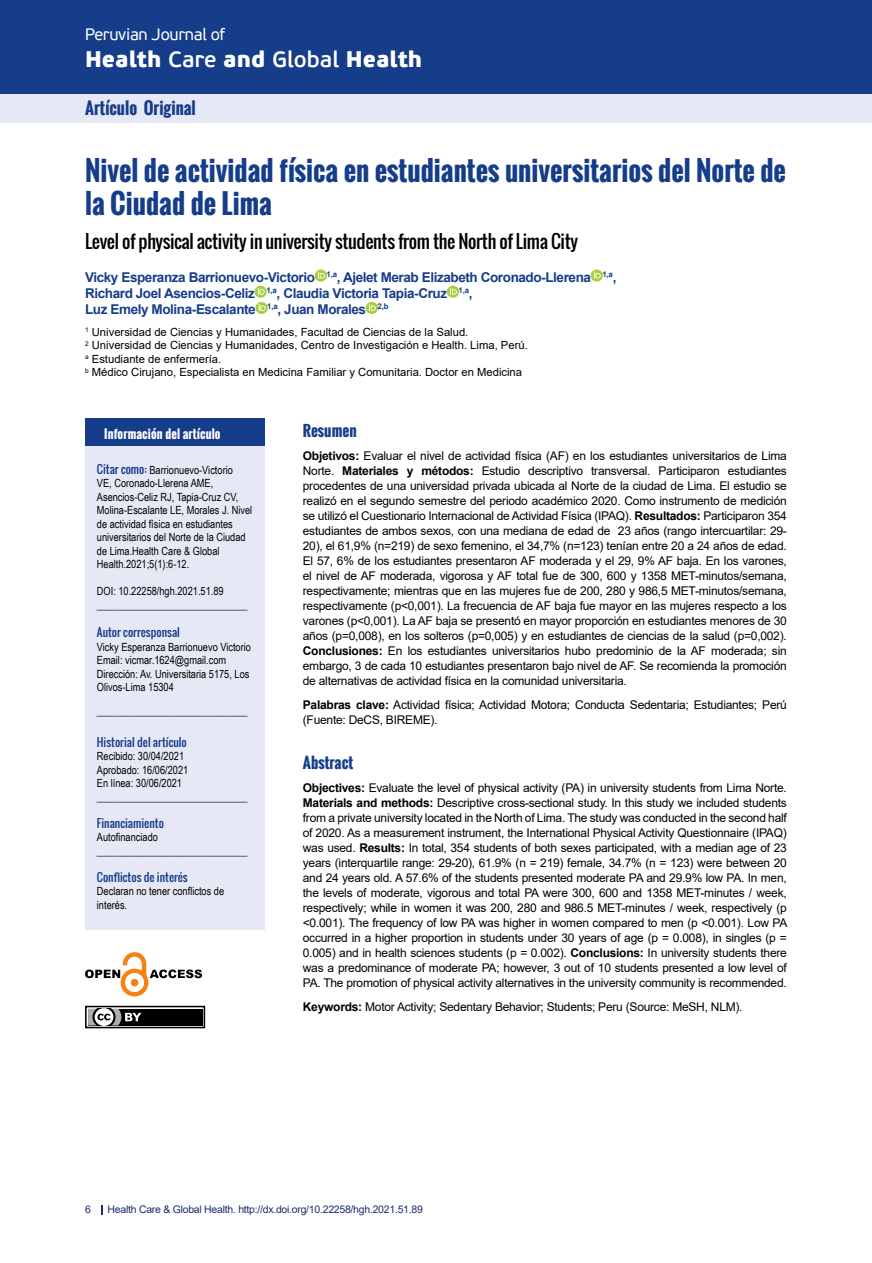
<style>
.page{position:relative;width:872px;height:1263px;background:#fff}
.page>*{position:absolute;margin:0;border:0;box-sizing:border-box;transform-origin:0 0}
.t1{font:700 27px/33px "Oswald";color:#153d8a}
.t2{font:900 22.5px "PF Beau Sans Pro";color:#fff}
.t3{font:18px "Oswald";letter-spacing:-.02em;color:#000}
.t4{font:16.5px "PF Beau Sans Pro";letter-spacing:-.02em;color:#fff}
.t5{font:700 16.5px "Oswald";color:#153d8a}
.t6{font:700 15px "Oswald";color:#153d8a}
.t7{font:700 13.5px/16.2px "Arial";letter-spacing:-.03em;color:#153d8a}
.t8{font:12px/15px "Arial";letter-spacing:-.02em;color:#000;text-align:justify}
.t9{font:700 12px "Oswald";letter-spacing:.01em;color:#fff}
.t10{font:11.25px/13.5px "Arial Narrow";color:#000}
.t11{font:11.25px/13.5px "Arial";color:#000}
.t12{font:11.25px "Oswald";color:#153d8a}
.t13{font:10.5px "Arial";letter-spacing:-.025em;color:#1b2d70}
.s1{font-weight:600}
.s2{font-family:"Oswald";color:#153d8a}
.s3{font-weight:700}
</style>
<div class="page">
<div style="left:0;top:0;width:872px;height:94px;background:#153d8a"></div>
<div style="left:0;top:94px;width:872px;height:29px;background:#e7e8f5"></div>
<div style="left:85px;top:445px;width:179px;height:485px;background:#e7e8f5"></div>
<div style="left:85px;top:418px;width:179px;height:27px;background:#153d8a"></div>
<svg style="left:85px;top:952px;width:117px;height:45px"></svg>
<div style="left:131px;top:979px;width:7px;height:7px;background:#f58212;border-radius:50%"></div>
<svg style="left:85px;top:1006px;width:120px;height:22px"></svg>
<div style="left:88px;top:1009px;width:114px;height:16px;background:#000"></div>
<svg style="left:88px;top:1009px;width:53px;height:16px"></svg>
<svg style="left:314px;top:269px;width:13px;height:13px"></svg>
<svg style="left:590px;top:269px;width:13px;height:13px"></svg>
<svg style="left:446px;top:286px;width:13px;height:12px"></svg>
<svg style="left:254px;top:286px;width:14px;height:28px"></svg>
<svg style="left:365px;top:302px;width:13px;height:12px"></svg>
<h3 class="t4" style="left:85px;top:25px;width:142px">Peruvian Journal of</h3>
<h2 class="t2" style="left:85px;top:45px;width:339px">Health <span class="s1">Care</span> and <span class="s1">Global</span> Health</h2>
<h3 class="t5" style="left:85px;top:96px;width:112px">Artículo Original</h3>
<h1 class="t1" style="left:85px;top:154px;width:702px">Nivel de actividad física en estudiantes universitarios del Norte de la Ciudad de Lima</h1>
<h3 class="t3" style="left:85px;top:228px;width:494px">Level of physical activity in university students from the North of Lima City</h3>
<p class="t7" style="left:85px;top:269px;width:533px">Vicky Esperanza Barrionuevo-Victorio <sup>1,a</sup>, Ajelet Merab Elizabeth Coronado-Llerena <sup>1,a</sup>,<br>Richard Joel Asencios-Celiz <sup>1,a</sup>, Claudia Victoria Tapia-Cruz <sup>1,a</sup>,<br>Luz Emely Molina-Escalante <sup>1,a</sup>, Juan Morales <sup>2,b</sup></p>
<p class="t11" style="left:85px;top:325px;width:444px"><sup>1</sup> Universidad de Ciencias y Humanidades, Facultad de Ciencias de la Salud.<br><sup>2</sup> Universidad de Ciencias y Humanidades, Centro de Investigación e Health. Lima, Perú. <sup>a</sup> Estudiante de enfermería.<br><sup>b</sup> Médico Cirujano, Especialista en Medicina Familiar y Comunitaria. Doctor en Medicina</p>
<p class="t9" style="left:104px;top:424px;width:118px">Información del artículo</p>
<p class="t10" style="left:97px;top:463px;width:157px"><span class="s2">Citar como:</span> Barrionuevo-Victorio<br>VE, Coronado-Llerena AME, Asencios-Celiz RJ, Tapia-Cruz CV, Molina-Escalante LE, Morales J. Nivel de actividad física en estudiantes universitarios del Norte de la Ciudad de Lima.Health Care &amp; Global Health.2021;5(1):6-12.</p>
<p class="t10" style="left:97px;top:584px;width:152px">DOI: 10.22258/hgh.2021.51.89 ______________________________</p>
<p class="t12" style="left:97px;top:624px;width:84px">Autor corresponsal</p>
<p class="t10" style="left:97px;top:640px;width:156px">Vicky Esperanza Barrionuevo Victorio<br>Email: vicmar.1624@gmail.com<br>Dirección: Av. Universitaria 5175, Los<br>Olivos-Lima 15304</p>
<p class="t10" style="left:97px;top:704px;width:152px">______________________________</p>
<p class="t12" style="left:97px;top:733px;width:91px">Historial del artículo</p>
<p class="t10" style="left:97px;top:749px;width:152px">Recibido: 30/04/2021<br>Aprobado: 16/06/2021<br>En línea: 30/06/2021 ______________________________</p>
<p class="t12" style="left:97px;top:814px;width:68px">Financiamiento</p>
<p class="t10" style="left:97px;top:830px;width:152px">Autofinanciado ______________________________</p>
<p class="t12" style="left:97px;top:868px;width:92px">Conflictos de interés</p>
<p class="t10" style="left:97px;top:884px;width:129px">Declaran no tener conflictos de interés.</p>
<p class="t6" style="left:303px;top:419px;width:55px">Resumen</p>
<p class="t8" style="left:303px;top:448px;width:485px"><span class="s3">Objetivos:</span> Evaluar el nivel de actividad física (AF) en los estudiantes universitarios de Lima Norte. <span class="s3">Materiales y métodos:</span> Estudio descriptivo transversal. Participaron estudiantes procedentes de una universidad privada ubicada al Norte de la ciudad de Lima. El estudio se realizó en el segundo semestre del periodo académico 2020. Como instrumento de medición se utilizó el Cuestionario Internacional de Actividad Física (IPAQ). <span class="s3">Resultados:</span> Participaron 354 estudiantes de ambos sexos, con una mediana de edad de 23 años (rango intercuartilar: 29- 20), el 61,9% (n=219) de sexo femenino, el 34,7% (n=123) tenían entre 20 a 24 años de edad.<br>El 57, 6% de los estudiantes presentaron AF moderada y el 29, 9% AF baja. En los varones, el nivel de AF moderada, vigorosa y AF total fue de 300, 600 y 1358 MET-minutos/semana, respectivamente; mientras que en las mujeres fue de 200, 280 y 986,5 MET-minutos/semana, respectivamente (p&lt;0,001). La frecuencia de AF baja fue mayor en las mujeres respecto a los varones (p&lt;0,001). La AF baja se presentó en mayor proporción en estudiantes menores de 30 años (p=0,008), en los solteros (p=0,005) y en estudiantes de ciencias de la salud (p=0,002).<br><span class="s3">Conclusiones:</span> En los estudiantes universitarios hubo predominio de la AF moderada; sin embargo, 3 de cada 10 estudiantes presentaron bajo nivel de AF. Se recomienda la promoción de alternativas de actividad física en la comunidad universitaria.</p>
<p class="t8" style="left:303px;top:697px;width:485px"><span class="s3">Palabras clave:</span> Actividad física; Actividad Motora; Conducta Sedentaria; Estudiantes; Perú (Fuente: DeCS, BIREME).</p>
<p class="t6" style="left:303px;top:751px;width:52px">Abstract</p>
<p class="t8" style="left:303px;top:780px;width:486px"><span class="s3">Objectives:</span> Evaluate the level of physical activity (PA) in university students from Lima Norte.<br><span class="s3">Materials and methods:</span> Descriptive cross-sectional study. In this study we included students from a private university located in the North of Lima. The study was conducted in the second half of 2020. As a measurement instrument, the International Physical Activity Questionnaire (IPAQ) was used. <span class="s3">Results:</span> In total, 354 students of both sexes participated, with a median age of 23 years (interquartile range: 29-20), 61.9% (n = 219) female, 34.7% (n = 123) were between 20 and 24 years old. A 57.6% of the students presented moderate PA and 29.9% low PA. In men, the levels of moderate, vigorous and total PA were 300, 600 and 1358 MET-minutes / week, respectively; while in women it was 200, 280 and 986.5 MET-minutes / week, respectively (p &lt;0.001). The frequency of low PA was higher in women compared to men (p &lt;0.001). Low PA occurred in a higher proportion in students under 30 years of age (p = 0.008), in singles (p = 0.005) and in health sciences students (p = 0.002). <span class="s3">Conclusions:</span> In university students there was a predominance of moderate PA; however, 3 out of 10 students presented a low level of PA. The promotion of physical activity alternatives in the university community is recommended.</p>
<p class="t8" style="left:303px;top:999px;width:441px"><span class="s3">Keywords:</span> Motor Activity; Sedentary Behavior; Students; Peru (Source: MeSH, NLM).</p>
<p class="t13" style="left:85px;top:1202px;width:7px">6</p>
<p class="t13" style="left:108px;top:1202px;width:317px">Health Care &amp; Global Health. http://dx.doi.org/10.22258/hgh.2021.51.89</p>
</div>
